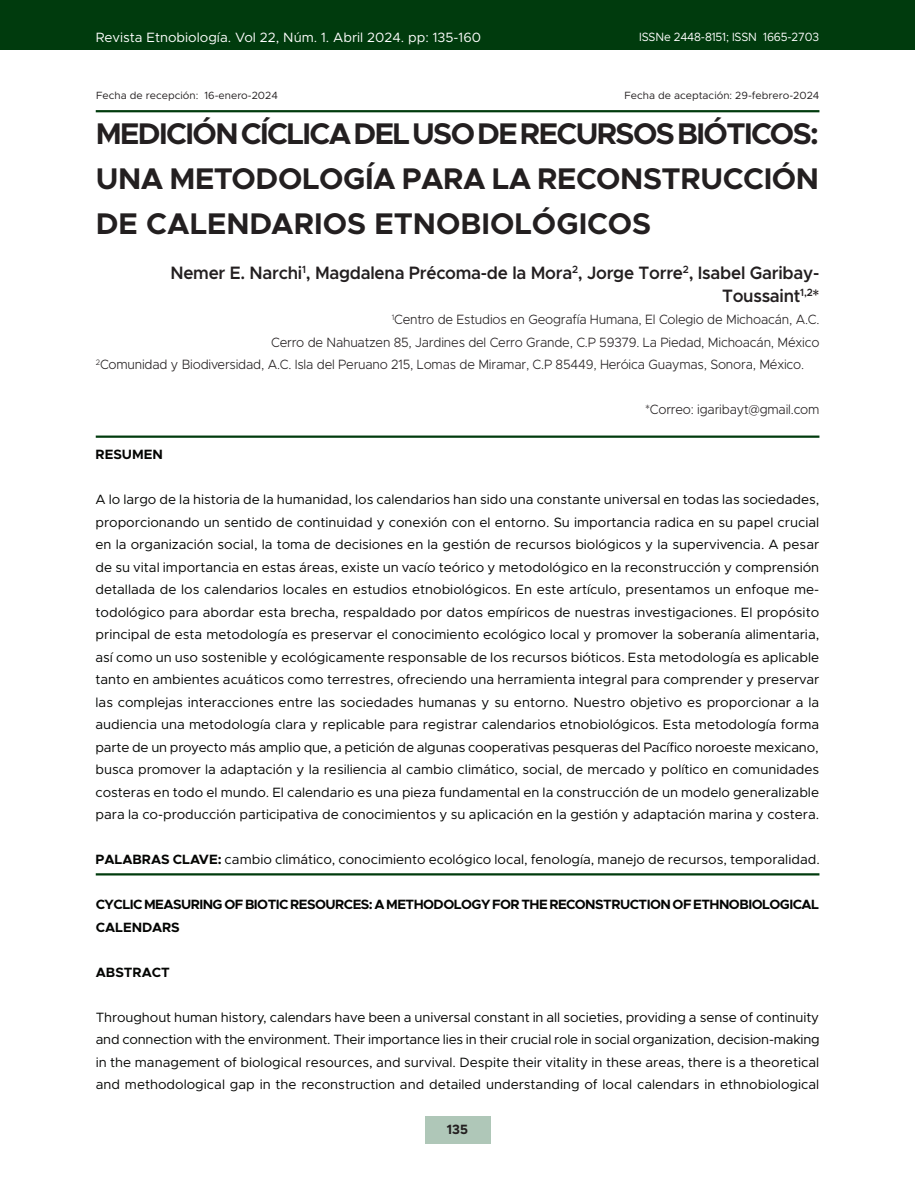
<style>
.page{position:relative;width:915px;height:1191px;background:#fff}
.page>*{position:absolute;margin:0;border:0;box-sizing:border-box;transform-origin:0 0}
.t1{font:700 30px/45px "Metropolis";color:#231f20;text-align:justify}
.t2{font:600 18px/22.5px "Metropolis";letter-spacing:-.015em;color:#231f20;text-align:right;scale:.95 1}
.t3{font:13.5px/22.5px "Metropolis";color:#040503;text-align:justify}
.t4{font:300 13.5px "Metropolis";letter-spacing:-.015em;color:#231f20;scale:.95 1}
.t5{font:700 13.5px/22.5px "Metropolis";letter-spacing:-.04em;color:#040503}
.t6{font:13.5px "Metropolis";color:#fff}
.t7{font:700 13.5px "Metropolis";color:#040503}
.t8{font:700 13.5px "Metropolis";color:#231f20;scale:.95 1}
.t9{font:12px "Metropolis";letter-spacing:-.015em;color:#fff;scale:.95 1}
.t10{font:10.5px "Metropolis";color:#231f20}
.s1{font-weight:700}
</style>
<div class="page">
<div style="left:424px;top:1116px;width:66px;height:27px;background:#afc7b8"></div>
<div style="left:0;top:0;width:914px;height:49px;background:#003b0d"></div>
<hr style="left:96px;top:435px;width:723px;height:3px;background:#003b0d">
<hr style="left:96px;top:873px;width:723px;height:2px;background:#003b0d">
<hr style="left:96px;top:110px;width:723px;height:2px;background:#003b0d">
<p class="t6" style="left:96px;top:29px;width:387px">Revista Etnobiología. Vol 22, Núm. 1. Abril 2024. pp: 135-160</p>
<p class="t9" style="left:639px;top:29px;width:191px">ISSNe 2448-8151; ISSN 1665-2703</p>
<p class="t10" style="left:96px;top:89px;width:183px">Fecha de recepción: 16-enero-2024</p>
<p class="t10" style="left:624px;top:89px;width:196px">Fecha de aceptación: 29-febrero-2024</p>
<h1 class="t1" style="left:96px;top:111px;width:724px">MEDICIÓN CÍCLICA DEL USO DE RECURSOS BIÓTICOS:<br>UNA METODOLOGÍA PARA LA RECONSTRUCCIÓN DE CALENDARIOS ETNOBIOLÓGICOS</h1>
<h2 class="t2" style="left:170px;top:262px;width:684px">Nemer E. Narchi<sup>1</sup>, Magdalena Précoma-de la Mora<sup>2</sup>, Jorge Torre<sup>2</sup>, Isabel Garibay-<br>Toussaint<sup>1,2</sup>*</h2>
<p class="t4" style="left:391px;top:311px;width:451px"><sup>1</sup>Centro de Estudios en Geografía Humana, El Colegio de Michoacán, A.C.</p>
<p class="t4" style="left:271px;top:333px;width:578px">Cerro de Nahuatzen 85, Jardines del Cerro Grande, C.P 59379. La Piedad, Michoacán, México</p>
<p class="t4" style="left:96px;top:356px;width:746px"><sup>2</sup>Comunidad y Biodiversidad, A.C. Isla del Peruano 215, Lomas de Miramar, C.P 85449, Heróica Guaymas, Sonora, México.</p>
<p class="t4" style="left:644px;top:401px;width:185px">*Correo: igaribayt@gmail.com</p>
<p class="t7" style="left:95px;top:446px;width:69px">RESUMEN</p>
<p class="t3" style="left:95px;top:488px;width:725px">A lo largo de la historia de la humanidad, los calendarios han sido una constante universal en todas las sociedades, proporcionando un sentido de continuidad y conexión con el entorno. Su importancia radica en su papel crucial en la organización social, la toma de decisiones en la gestión de recursos biológicos y la supervivencia. A pesar de su vital importancia en estas áreas, existe un vacío teórico y metodológico en la reconstrucción y comprensión detallada de los calendarios locales en estudios etnobiológicos. En este artículo, presentamos un enfoque me&shy;todológico para abordar esta brecha, respaldado por datos empíricos de nuestras investigaciones. El propósito principal de esta metodología es preservar el conocimiento ecológico local y promover la soberanía alimentaria, así como un uso sostenible y ecológicamente responsable de los recursos bióticos. Esta metodología es aplicable tanto en ambientes acuáticos como terrestres, ofreciendo una herramienta integral para comprender y preservar las complejas interacciones entre las sociedades humanas y su entorno. Nuestro objetivo es proporcionar a la audiencia una metodología clara y replicable para registrar calendarios etnobiológicos. Esta metodología forma parte de un proyecto más amplio que, a petición de algunas cooperativas pesqueras del Pacífico noroeste mexicano, busca promover la adaptación y la resiliencia al cambio climático, social, de mercado y político en comunidades costeras en todo el mundo. El calendario es una pieza fundamental en la construcción de un modelo generalizable para la co-producción participativa de conocimientos y su aplicación en la gestión y adaptación marina y costera.</p>
<p class="t3" style="left:95px;top:848px;width:725px"><span class="s1">PALABRAS CLAVE:</span> cambio climático, conocimiento ecológico local, fenología, manejo de recursos, temporalidad.</p>
<p class="t5" style="left:96px;top:893px;width:724px">CYCLIC MEASURING OF BIOTIC RESOURCES: A METHODOLOGY FOR THE RECONSTRUCTION OF ETHNOBIOLOGICAL<br>CALENDARS</p>
<p class="t7" style="left:96px;top:963px;width:76px">ABSTRACT</p>
<p class="t3" style="left:96px;top:1006px;width:725px">Throughout human history, calendars have been a universal constant in all societies, providing a sense of continuity and connection with the environment. Their importance lies in their crucial role in social organization, decision-making in the management of biological resources, and survival. Despite their vitality in these areas, there is a theoretical and methodological gap in the reconstruction and detailed understanding of local calendars in ethnobiological</p>
<p class="t8" style="left:447px;top:1121px;width:24px">135</p>
</div>
